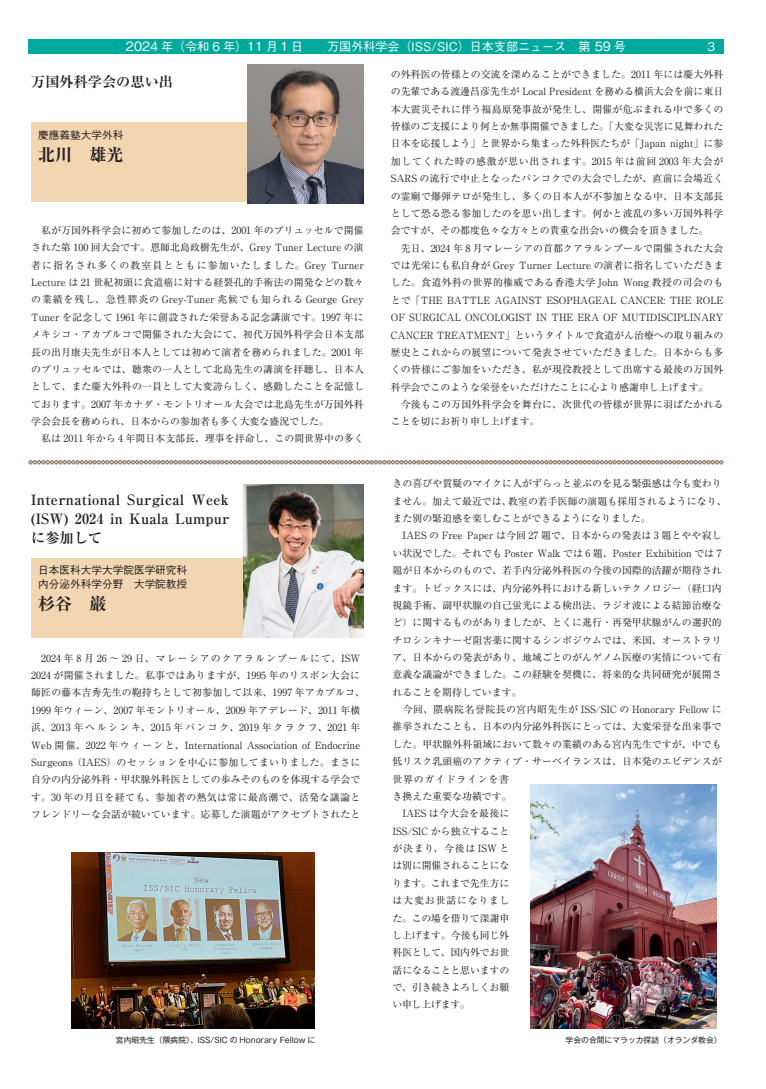
<style>
.page{position:relative;width:766px;height:1089px;background:#fff}
.page>*{position:absolute;margin:0;border:0;box-sizing:border-box;transform-origin:0 0}
.t1{font:700 expanded 17px "Ryumin Pro";color:#231f20}
.t2{font:700 14.2px/19.1px "Ryumin Pro";letter-spacing:.01em;color:#231f20;text-align:justify}
.t3{font:500 12px "Gothic BBB Pro";color:#fff}
.t4{font:500 10.6px/13.5px "Gothic BBB Pro";color:#231f20}
.t5{font:9.9px/17.4px "Ryumin Pr 5";letter-spacing:.005em;color:#231f20}
.t6{font:7.8px "Gothic MB101 Pr 6";color:#231f20}
.s1{font-size:12.8px}
</style>
<div class="page">
<div style="left:28px;top:40px;width:695px;height:14px;background:#00a99d"></div>
<div style="left:31px;top:122px;width:329px;height:80px;background:#f2d6b2"></div>
<div style="left:31px;top:558px;width:329px;height:79px;background:#f2d6b2"></div>
<img style="left:247px;top:64px;width:116px;height:139px">
<img style="left:244px;top:484px;width:119px;height:153px">
<img style="left:530px;top:784px;width:186px;height:244px">
<img style="left:72px;top:853px;width:242px;height:175px">
<svg style="left:28px;top:460px;width:695px;height:4px"></svg>
<p class="t3" style="left:126px;top:37px;width:501px"><span class="s1">2024</span> 年（令和 6 年）<span class="s1">11</span> 月<span class="s1">１</span>日　　万国外科学会（ISS/SIC）日本支部ニュース　第 <span class="s1">59</span> 号</p>
<p class="t3" style="left:707px;top:37px;width:9px">3</p>
<h2 class="t2" style="left:31px;top:71px;width:143px">万国外科学会の思い出</h2>
<p class="t4" style="left:38px;top:127px;width:97px">慶應義塾大学外科　</p>
<h1 class="t1" style="left:38px;top:141px;width:87px">北川　雄光</h1>
<p class="t5" style="left:31px;top:221px;width:334px">　私が万国外科学会に初めて参加したのは、2001 年のブリュッセルで開催された第 100 回大会です。恩師北島政樹先生が、Grey Tuner Lecture の演者に指名され多くの教室員とともに参加いたしました。Grey Turner Lecture は 21 世紀初頭に食道癌に対する経裂孔的手術法の開発などの数々の業績を残し、急性膵炎の Grey-Tuner 兆候でも知られる George Grey Tuner を記念して 1961 年に創設された栄誉ある記念講演です。1997 年にメキシコ・アカプルコで開催された大会にて、初代万国外科学会日本支部長の出月康夫先生が日本人としては初めて演者を務められました。2001 年のブリュッセルでは、聴衆の一人として北島先生の講演を拝聴し、日本人として、また慶大外科の一員として大変誇らしく、感動したことを記憶しております。2007 年カナダ・モントリオール大会では北島先生が万国外科学会会長を務められ、日本からの参加者も多く大変な盛況でした。<br>　私は 2011 年から 4 年間日本支部長、理事を拝命し、この間世界中の多く</p>
<h2 class="t2" style="left:31px;top:489px;width:199px">International Surgical Week (ISW) 2024 in Kuala Lumpurに参加して</h2>
<p class="t4" style="left:38px;top:562px;width:161px">日本医科大学大学院医学研究科　内分泌外科学分野　大学院教授</p>
<h1 class="t1" style="left:38px;top:590px;width:70px">杉谷　巌</h1>
<p class="t5" style="left:31px;top:648px;width:335px">　2024 年 8 月 26 ～ 29 日、マレーシアのクアラルンプールにて、ISW 2024 が開催されました。私事ではありますが、1995 年のリスボン大会に師匠の藤本吉秀先生の鞄持ちとして初参加して以来、1997 年アカプルコ、1999 年ウィーン、2007 年モントリオール、2009 年アデレード、2011 年横浜、2013 年ヘルシンキ、2015 年バンコク、2019 年クラクフ、2021 年Web 開催、2022 年ウィーンと、International Association of Endocrine Surgeons （IAES）のセッションを中心に参加してまいりました。まさに自分の内分泌外科・甲状腺外科医としての歩みそのものを体現する学会です。30 年の月日を経ても、参加者の熱気は常に最高潮で、活発な議論とフレンドリーな会話が続いています。応募した演題がアクセプトされたと</p>
<p class="t5" style="left:390px;top:65px;width:334px">の外科医の皆様との交流を深めることができました。2011 年には慶大外科の先輩である渡邊昌彦先生が Local President を務める横浜大会を前に東日本大震災それに伴う福島原発事故が発生し、開催が危ぶまれる中で多くの皆様のご支援により何とか無事開催できました。「大変な災害に見舞われた日本を応援しよう」と世界から集まった外科医たちが「Japan night」に参加してくれた時の感激が思い出されます。2015 年は前回 2003 年大会がSARS の流行で中止となったバンコクでの大会でしたが、直前に会場近くの霊廟で爆弾テロが発生し、多くの日本人が不参加となる中、日本支部長として恐る恐る参加したのを思い出します。何かと波乱の多い万国外科学会ですが、その都度色々な方々との貴重な出会いの機会を頂きました。<br>　先日、2024 年 8 月マレーシアの首都クアラルンプールで開催された大会では光栄にも私自身が Grey Turner Lecture の演者に指名していただきました。食道外科の世界的権威である香港大学 John Wong 教授の司会のもとで「THE BATTLE AGAINST ESOPHAGEAL CANCER: THE ROLE OF SURGICAL ONCOLOGIST IN THE ERA OF MUTIDISCIPLINARY CANCER TREATMENT」というタイトルで食道がん治療への取り組みの歴史とこれからの展望について発表させていただきました。日本からも多くの皆様にご参加をいただき、私が現役教授として出席する最後の万国外科学会でこのような栄誉をいただけたことに心より感謝申し上げます。<br>　今後もこの万国外科学会を舞台に、次世代の皆様が世界に羽ばたかれることを切にお祈り申し上げます。</p>
<p class="t5" style="left:392px;top:474px;width:336px">きの喜びや質疑のマイクに人がずらっと並ぶのを見る緊張感は今も変わりません。加えて最近では、教室の若手医師の演題も採用されるようになり、また別の緊迫感を楽しむことができるようになりました。<br>　IAES の Free Paper は今回 27 題で、日本からの発表は 3 題とやや寂しい状況でした。それでも Poster Walk では 6 題、Poster Exhibition では 7題が日本からのもので、若手内分泌外科医の今後の国際的活躍が期待されます。トピックスには、内分泌外科における新しいテクノロジー（経口内視鏡手術、副甲状腺の自己蛍光による検出法、ラジオ波による結節治療など）に関するものがありましたが、とくに進行・再発甲状腺がんの選択的チロシンキナーゼ阻害薬に関するシンポジウムでは、米国、オーストラリア、日本からの発表があり、地域ごとのがんゲノム医療の実情について有意義な議論ができました。この経験を契機に、将来的な共同研究が展開されることを期待しています。<br>　今回、隈病院名誉院長の宮内昭先生が ISS/SIC の Honorary Fellow に推挙されたことも、日本の内分泌外科医にとっては、大変栄誉な出来事でした。甲状腺外科領域において数々の業績のある宮内先生ですが、中でも低リスク乳頭癌のアクティブ・サーベイランスは、日本発のエビデンスが世界のガイドラインを書<br>き換えた重要な功績です。<br>　IAES は今大会を最後に<br>ISS/SIC から独立すること<br>が決まり、今後は ISW と<br>は別に開催されることにな<br>ります。これまで先生方に<br>は大変お世話になりまし<br>た。この場を借りて深謝申<br>し上げます。今後も同じ外<br>科医として、国内外でお世<br>話になることと思いますの<br>で、引き続きよろしくお願<br>い申し上げます。</p>
<p class="t6" style="left:116px;top:1033px;width:201px">宮内昭先生（隈病院）、ISS/SIC の Honorary Fellow に</p>
<p class="t6" style="left:565px;top:1033px;width:157px">学会の合間にマラッカ探訪（オランダ教会）</p>
</div>
